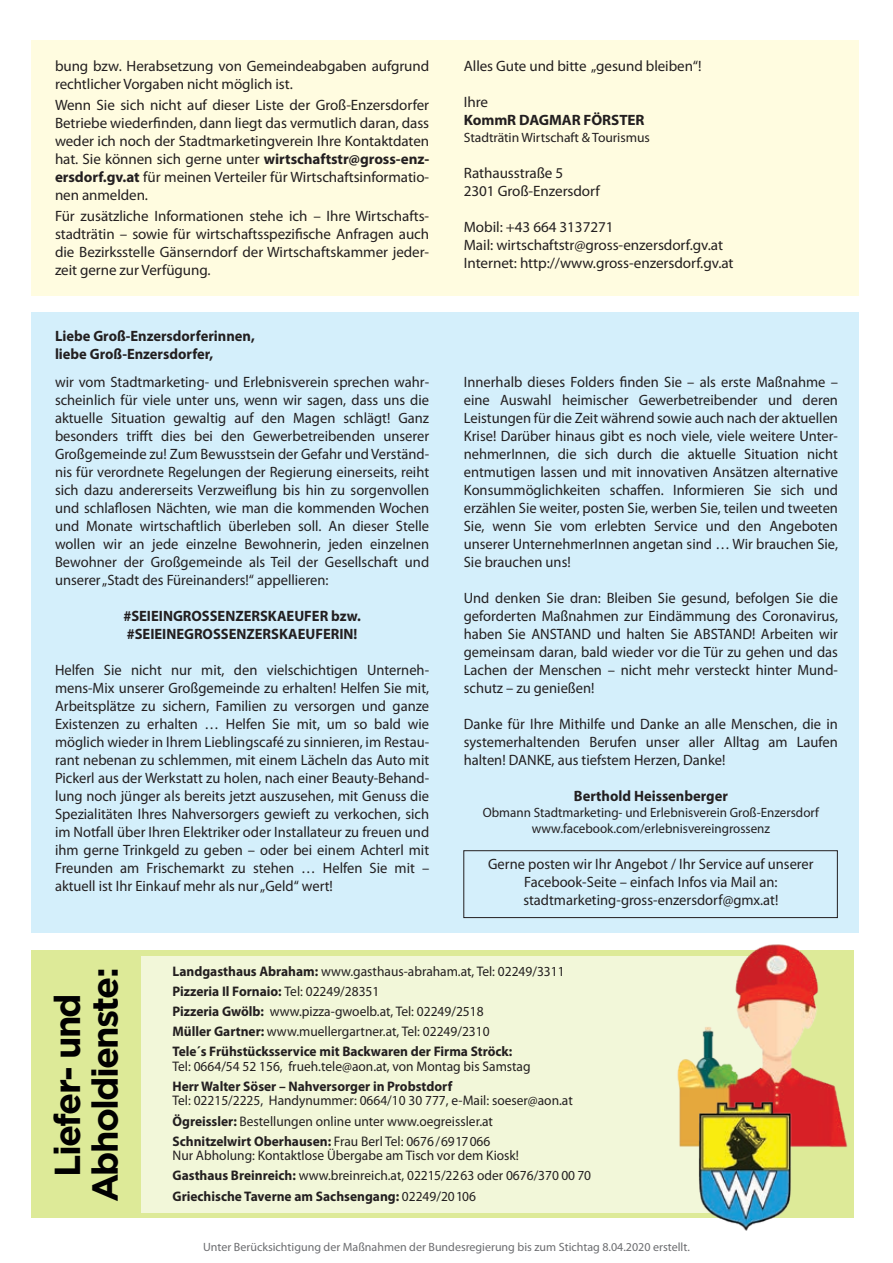
<style>
.page{position:relative;width:893px;height:1263px;background:#fff}
.page>*{position:absolute;margin:0;border:0;box-sizing:border-box;transform-origin:0 0}
.t1{font:700 36.15px/37.8px "Gotham";letter-spacing:-.05em;color:#000;text-align:center}
.t2{font:15px/18px "Myriad Pro";color:#231f20;text-align:justify}
.t3{font:700 15px/18px "Myriad Pro";color:#231f20}
.t4{font:13.95px/20.1px "Myriad Pro";color:#231f20}
.t5{font:700 13.95px "Myriad Pro";color:#231f20}
.t6{font:13.5px/16.2px "Myriad Pro";color:#231f20;text-align:center}
.t7{font:12px "Myriad Pro";color:#6c6d70}
.s1{font-weight:700}
</style>
<div class="page">
<div style="left:32px;top:40px;width:827px;height:255px;background:#fffce0"></div>
<div style="left:32px;top:312px;width:827px;height:621px;background:#d4effb"></div>
<div style="left:463px;top:850px;width:375px;height:68px;border:1px solid #231f20"></div>
<div style="left:32px;top:951px;width:822px;height:267px;background:#ddea98"></div>
<div style="left:141px;top:956px;width:629px;height:257px;background:#f2f7d9"></div>
<img style="left:630px;top:917px;width:224px;height:230px">
<img style="left:673px;top:1089px;width:128px;height:142px">
<p class="t2" style="left:55px;top:58px;width:376px">bung bzw. Herabsetzung von Gemeindeabgaben aufgrund rechtlicher Vorgaben nicht möglich ist.</p>
<p class="t2" style="left:55px;top:97px;width:376px">Wenn Sie sich nicht auf dieser Liste der Groß-Enzersdorfer Betriebe wiederfinden, dann liegt das vermutlich daran, dass weder ich noch der Stadtmarketingverein Ihre Kontaktdaten hat. Sie können sich gerne unter <span class="s1">wirtschaftstr@gross-enz&shy;ersdorf.gv.at</span> für meinen Verteiler für Wirtschaftsinformatio&shy;nen anmelden.</p>
<p class="t2" style="left:55px;top:208px;width:376px">Für zusätzliche Informationen stehe ich – Ihre Wirtschafts&shy;stadträtin – sowie für wirtschaftsspezifische Anfragen auch die Bezirksstelle Gänserndorf der Wirtschaftskammer jeder&shy;zeit gerne zur Verfügung.</p>
<p class="t3" style="left:55px;top:327px;width:201px">Liebe Groß-Enzersdorferinnen, liebe Groß-Enzersdorfer,</p>
<p class="t2" style="left:55px;top:373px;width:376px">wir vom Stadtmarketing- und Erlebnisverein sprechen wahr&shy;scheinlich für viele unter uns, wenn wir sagen, dass uns die aktuelle Situation gewaltig auf den Magen schlägt! Ganz besonders trifft dies bei den Gewerbetreibenden unserer Großgemeinde zu! Zum Bewusstsein der Gefahr und Verständ&shy;nis für verordnete Regelungen der Regierung einerseits, reiht sich dazu andererseits Verzweiflung bis hin zu sorgenvollen und schlaflosen Nächten, wie man die kommenden Wochen und Monate wirtschaftlich überleben soll. An dieser Stelle wollen wir an jede einzelne Bewohnerin, jeden einzelnen Bewohner der Großgemeinde als Teil der Gesellschaft und unserer „Stadt des Füreinanders!“ appellieren:</p>
<p class="t3" style="left:123px;top:607px;width:239px">#SEIEINGROSSENZERSKAEUFER bzw. #SEIEINEGROSSENZERSKAEUFERIN!</p>
<p class="t2" style="left:55px;top:661px;width:376px">Helfen Sie nicht nur mit, den vielschichtigen Unterneh&shy;mens-Mix unserer Großgemeinde zu erhalten! Helfen Sie mit, Arbeitsplätze zu sichern, Familien zu versorgen und ganze Existenzen zu erhalten … Helfen Sie mit, um so bald wie möglich wieder in Ihrem Lieblingscafé zu sinnieren, im Restau&shy;rant nebenan zu schlemmen, mit einem Lächeln das Auto mit Pickerl aus der Werkstatt zu holen, nach einer Beauty-Behand&shy;lung noch jünger als bereits jetzt auszusehen, mit Genuss die Spezialitäten Ihres Nahversorgers gewieft zu verkochen, sich im Notfall über Ihren Elektriker oder Installateur zu freuen und ihm gerne Trinkgeld zu geben – oder bei einem Achterl mit Freunden am Frischemarkt zu stehen … Helfen Sie mit – aktuell ist Ihr Einkauf mehr als nur „Geld“ wert!</p>
<p class="t2" style="left:464px;top:58px;width:239px">Alles Gute und bitte „gesund bleiben“!</p>
<p class="t2" style="left:464px;top:94px;width:26px">Ihre</p>
<p class="t3" style="left:464px;top:111px;width:182px">KommR DAGMAR FÖRSTER</p>
<p class="t6" style="left:464px;top:129px;width:188px">Stadträtin Wirtschaft &amp; Tourismus</p>
<p class="t2" style="left:464px;top:164px;width:138px">Rathausstraße 5<br>2301 Groß-Enzersdorf</p>
<p class="t2" style="left:464px;top:218px;width:271px;text-align:left">Mobil: +43 664 3137271<br>Mail: wirtschaftstr@gross-enzersdorf.gv.at<br>Internet: http://www.gross-enzersdorf.gv.at</p>
<p class="t2" style="left:464px;top:373px;width:376px">Innerhalb dieses Folders finden Sie – als erste Maßnahme – eine Auswahl heimischer Gewerbetreibender und deren Leistungen für die Zeit während sowie auch nach der aktuellen Krise! Darüber hinaus gibt es noch viele, viele weitere Unter&shy;nehmerInnen, die sich durch die aktuelle Situation nicht entmutigen lassen und mit innovativen Ansätzen alternative Konsummöglichkeiten schaffen. Informieren Sie sich und erzählen Sie weiter, posten Sie, werben Sie, teilen und tweeten Sie, wenn Sie vom erlebten Service und den Angeboten unserer UnternehmerInnen angetan sind … Wir brauchen Sie, Sie brauchen uns!</p>
<p class="t2" style="left:464px;top:589px;width:376px">Und denken Sie dran: Bleiben Sie gesund, befolgen Sie die geforderten Maßnahmen zur Eindämmung des Coronavirus, haben Sie ANSTAND und halten Sie ABSTAND! Arbeiten wir gemeinsam daran, bald wieder vor die Tür zu gehen und das Lachen der Menschen – nicht mehr versteckt hinter Mund&shy;schutz – zu genießen!</p>
<p class="t2" style="left:464px;top:715px;width:376px">Danke für Ihre Mithilfe und Danke an alle Menschen, die in systemerhaltenden Berufen unser aller Alltag am Laufen halten! DANKE, aus tiefstem Herzen, Danke!</p>
<p class="t3" style="left:574px;top:787px;width:156px">Berthold Heissenberger</p>
<p class="t6" style="left:483px;top:805px;width:338px">Obmann Stadtmarketing- und Erlebnisverein Groß-Enzersdorf www.facebook.com/erlebnisvereingrossenz</p>
<p class="t2" style="left:488px;top:856px;width:327px;text-align:center">Gerne posten wir Ihr Angebot / Ihr Service auf unserer<br>Facebook-Seite – einfach Infos via Mail an: stadtmarketing-gross-enzersdorf@gmx.at!</p>
<h1 class="t1" style="left:47px;top:1202px;width:236px;rotate:-90deg">Liefer- und<br>Abholdienste:</h1>
<p class="t4" style="left:172px;top:961px;width:394px"><span class="s1">Landgasthaus Abraham:</span> www.gasthaus-abraham.at, Tel: 02249/3311<br><span class="s1">Pizzeria Il Fornaio:</span> Tel: 02249/28351<br><span class="s1">Pizzeria Gwölb:</span> www.pizza-gwoelb.at, Tel: 02249/2518<br><span class="s1">Müller Gartner:</span> www.muellergartner.at, Tel: 02249/2310<br><span class="s1">Tele´s Frühstücksservice mit Backwaren der Firma Ströck:</span></p>
<p class="t4" style="left:172px;top:1056px;width:360px">Tel: 0664/54 52 156, frueh.tele@aon.at, von Montag bis Samstag</p>
<p class="t5" style="left:172px;top:1078px;width:281px">Herr Walter Söser – Nahversorger in Probstdorf</p>
<p class="t4" style="left:172px;top:1091px;width:402px">Tel: 02215/2225, Handynummer: 0664/10 30 777, e-Mail: soeser@aon.at<br><span class="s1">Ögreissler:</span> Bestellungen online unter www.oegreissler.at<br><span class="s1">Schnitzelwirt Oberhausen:</span> Frau Berl Tel: 0676/6917066</p>
<p class="t4" style="left:172px;top:1146px;width:420px">Nur Abholung: Kontaktlose Übergabe am Tisch vor dem Kiosk!<br><span class="s1">Gasthaus Breinreich:</span> www.breinreich.at, 02215/2263 oder 0676/370 00 70<br><span class="s1">Griechische Taverne am Sachsengang:</span> 02249/20106</p>
<p class="t7" style="left:203px;top:1241px;width:488px">Unter Berücksichtigung der Maßnahmen der Bundesregierung bis zum Stichtag 8.04.2020 erstellt.</p>
</div>
